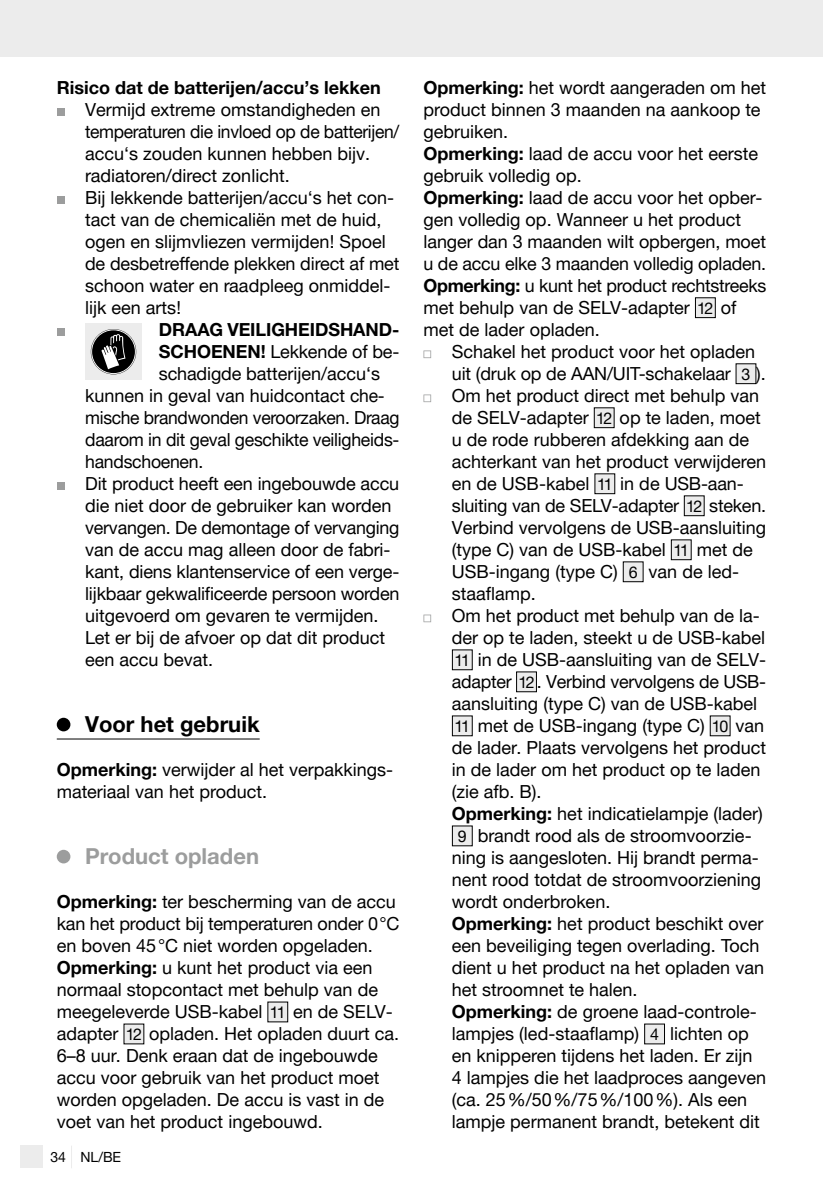
<style>
.page{position:relative;width:823px;height:1191px;background:#fff}
.page>*{position:absolute;margin:0;border:0;box-sizing:border-box;transform-origin:0 0}
.t1{font:700 22px "Helvetica Neue Parkside";color:#000}
.t2{font:700 22px "Helvetica Neue Parkside";color:#9c9d9d}
.t3{font:18px/22px "Helvetica Neue Parkside";color:#000}
.t4{font:700 18px "Helvetica Neue Parkside";color:#000}
.t5{font:14px "Helvetica Neue Parkside";color:#000}
.s1{font-weight:700}
.s2{font-size:16px}
</style>
<div class="page">
<div style="left:0;top:0;width:822px;height:57px;background:#ececec"></div>
<div style="left:20px;top:1145px;width:23px;height:23px;background:#ececec"></div>
<svg style="left:71px;top:1146px;width:1px;height:22px"></svg>
<hr style="left:57px;top:738px;width:202px;height:1px;background:#000">
<div style="left:57px;top:108px;width:7px;height:8px;background:#9c9d9d"></div>
<div style="left:57px;top:196px;width:7px;height:8px;background:#9c9d9d"></div>
<div style="left:57px;top:328px;width:7px;height:8px;background:#9c9d9d"></div>
<div style="left:85px;top:323px;width:57px;height:57px;background:#ececec"></div>
<svg style="left:91px;top:329px;width:45px;height:45px"></svg>
<div style="left:57px;top:482px;width:7px;height:8px;background:#9c9d9d"></div>
<div style="left:57px;top:717px;width:13px;height:14px;background:#000;border-radius:50%"></div>
<div style="left:57px;top:849px;width:13px;height:14px;background:#9c9d9d;border-radius:50%"></div>
<div style="left:268px;top:1002px;width:19px;height:20px;background:#ececec"></div>
<div style="left:124px;top:1024px;width:20px;height:20px;background:#ececec"></div>
<div style="left:695px;top:298px;width:19px;height:20px;background:#ececec"></div>
<div style="left:694px;top:297px;width:21px;height:21px;border:1px solid #000"></div>
<svg style="left:423px;top:350px;width:8px;height:8px"></svg>
<div style="left:735px;top:364px;width:20px;height:20px;background:#ececec"></div>
<svg style="left:423px;top:394px;width:8px;height:8px"></svg>
<div style="left:594px;top:408px;width:19px;height:20px;background:#ececec"></div>
<div style="left:593px;top:407px;width:21px;height:21px;border:1px solid #000"></div>
<div style="left:594px;top:474px;width:20px;height:20px;background:#ececec"></div>
<div style="left:684px;top:496px;width:19px;height:20px;background:#ececec"></div>
<div style="left:683px;top:495px;width:21px;height:21px;border:1px solid #000"></div>
<div style="left:671px;top:540px;width:19px;height:20px;background:#ececec"></div>
<div style="left:670px;top:539px;width:21px;height:21px;border:1px solid #000"></div>
<div style="left:623px;top:562px;width:19px;height:20px;background:#ececec"></div>
<div style="left:622px;top:561px;width:21px;height:21px;border:1px solid #000"></div>
<svg style="left:423px;top:614px;width:8px;height:8px"></svg>
<div style="left:452px;top:650px;width:20px;height:20px;background:#ececec"></div>
<div style="left:451px;top:649px;width:21px;height:21px;border:1px solid #000"></div>
<div style="left:516px;top:672px;width:20px;height:20px;background:#ececec"></div>
<div style="left:452px;top:716px;width:20px;height:20px;background:#ececec"></div>
<div style="left:709px;top:716px;width:20px;height:20px;background:#ececec"></div>
<div style="left:452px;top:826px;width:20px;height:20px;background:#ececec"></div>
<div style="left:644px;top:1024px;width:20px;height:20px;background:#ececec"></div>
<p class="t4" style="left:57px;top:77px;width:325px">Risico dat de batterijen/accu’s lekken</p>
<p class="t3" style="left:85px;top:99px;width:315px">Vermijd extreme omstandigheden en temperaturen die invloed op de batterijen/ accu‘s zouden kunnen hebben bijv. radiatoren/direct zonlicht.<br>Bij lekkende batterijen/accu‘s het con&shy;tact van de chemicaliën met de huid, ogen en slijmvliezen vermijden! Spoel de desbetreffende plekken direct af met schoon water en raadpleeg onmiddel&shy;lijk een arts!</p>
<p class="t4" style="left:159px;top:319px;width:242px">DRAAG VEILIGHEIDSHAND-</p>
<p class="t3" style="left:159px;top:341px;width:242px"><span class="s1">SCHOENEN!</span> Lekkende of be-</p>
<p class="t3" style="left:159px;top:363px;width:223px">schadigde batterijen/accu‘s</p>
<p class="t3" style="left:85px;top:385px;width:301px">kunnen in geval van huidcontact che-</p>
<p class="t3" style="left:85px;top:407px;width:315px">mische brandwonden veroorzaken. Draag</p>
<p class="t3" style="left:85px;top:429px;width:315px">daarom in dit geval geschikte veiligheids-</p>
<p class="t3" style="left:85px;top:451px;width:120px">handschoenen.</p>
<p class="t3" style="left:85px;top:473px;width:315px">Dit product heeft een ingebouwde accu</p>
<p class="t3" style="left:85px;top:495px;width:307px">die niet door de gebruiker kan worden</p>
<p class="t3" style="left:85px;top:517px;width:315px">vervangen. De demontage of vervanging</p>
<p class="t3" style="left:85px;top:539px;width:307px">van de accu mag alleen door de fabri-</p>
<p class="t3" style="left:85px;top:561px;width:316px">kant, diens klantenservice of een verge-</p>
<p class="t3" style="left:85px;top:583px;width:315px">lijkbaar gekwalificeerde persoon worden</p>
<p class="t3" style="left:85px;top:605px;width:295px">uitgevoerd om gevaren te vermijden.</p>
<p class="t3" style="left:85px;top:627px;width:301px">Let er bij de afvoer op dat dit product</p>
<p class="t3" style="left:85px;top:649px;width:130px">een accu bevat.</p>
<p class="t1" style="left:85px;top:712px;width:176px">Voor het gebruik</p>
<p class="t3" style="left:57px;top:759px;width:338px"><span class="s1">Opmerking:</span> verwijder al het verpakkings&shy;materiaal van het product.</p>
<p class="t2" style="left:85px;top:844px;width:175px">Product opladen</p>
<p class="t3" style="left:57px;top:891px;width:344px"><span class="s1">Opmerking:</span> ter bescherming van de accu kan het product bij temperaturen onder 0 °C en boven 45 °C niet worden opgeladen.<br><span class="s1">Opmerking:</span> u kunt het product via een normaal stopcontact met behulp van de meegeleverde USB-kabel <span class="s2">11</span> en de SELV&shy;adapter <span class="s2">12</span> opladen. Het opladen duurt ca.<br>6–8 uur. Denk eraan dat de ingebouwde accu voor gebruik van het product moet worden opgeladen. De accu is vast in de voet van het product ingebouwd.</p>
<p class="t5" style="left:50px;top:1149px;width:72px">34 NL/BE</p>
<p class="t3" style="left:423px;top:77px;width:344px"><span class="s1">Opmerking:</span> het wordt aangeraden om het product binnen 3 maanden na aankoop te gebruiken.<br><span class="s1">Opmerking:</span> laad de accu voor het eerste gebruik volledig op.<br><span class="s1">Opmerking:</span> laad de accu voor het opber&shy;gen volledig op. Wanneer u het product langer dan 3 maanden wilt opbergen, moet u de accu elke 3 maanden volledig opladen.<br><span class="s1">Opmerking:</span> u kunt het product rechtstreeks met behulp van de SELV-adapter <span class="s2">12</span> of met de lader opladen.</p>
<p class="t3" style="left:451px;top:341px;width:305px">Schakel het product voor het opladen</p>
<p class="t3" style="left:451px;top:363px;width:315px">uit (druk op de AAN/UIT-schakelaar <span class="s2">3</span> ).</p>
<p class="t3" style="left:451px;top:385px;width:308px">Om het product direct met behulp van</p>
<p class="t3" style="left:451px;top:407px;width:310px">de SELV-adapter <span class="s2">12</span> op te laden, moet</p>
<p class="t3" style="left:451px;top:429px;width:299px">u de rode rubberen afdekking aan de</p>
<p class="t3" style="left:451px;top:451px;width:315px">achterkant van het product verwijderen</p>
<p class="t3" style="left:451px;top:473px;width:293px">en de USB-kabel <span class="s2">11</span> in de USB-aan-</p>
<p class="t3" style="left:451px;top:495px;width:315px">sluiting van de SELV-adapter <span class="s2">12</span> steken.</p>
<p class="t3" style="left:451px;top:517px;width:315px">Verbind vervolgens de USB-aansluiting</p>
<p class="t3" style="left:451px;top:539px;width:302px">(type C) van de USB-kabel <span class="s2">11</span> met de</p>
<p class="t3" style="left:451px;top:561px;width:288px">USB-ingang (type C) <span class="s2">6</span> van de led-</p>
<p class="t3" style="left:451px;top:583px;width:86px">staaflamp.</p>
<p class="t3" style="left:451px;top:605px;width:309px">Om het product met behulp van de la-</p>
<p class="t3" style="left:451px;top:627px;width:314px">der op te laden, steekt u de USB-kabel</p>
<p class="t3" style="left:454px;top:649px;width:313px"><span class="s2">11</span> in de USB-aansluiting van de SELV-</p>
<p class="t3" style="left:451px;top:671px;width:315px">adapter <span class="s2">12</span>. Verbind vervolgens de USB-</p>
<p class="t3" style="left:451px;top:693px;width:307px">aansluiting (type C) van de USB-kabel</p>
<p class="t3" style="left:454px;top:715px;width:311px"><span class="s2">11</span> met de USB-ingang (type C) <span class="s2">10</span> van</p>
<p class="t3" style="left:451px;top:737px;width:315px">de lader. Plaats vervolgens het product</p>
<p class="t3" style="left:451px;top:759px;width:310px">in de lader om het product op te laden</p>
<p class="t3" style="left:451px;top:781px;width:91px">(zie afb. B).</p>
<p class="t3" style="left:451px;top:803px;width:312px"><span class="s1">Opmerking:</span> het indicatielampje (lader)</p>
<p class="t3" style="left:457px;top:825px;width:295px"><span class="s2">9</span> brandt rood als de stroomvoorzie-</p>
<p class="t3" style="left:451px;top:847px;width:308px">ning is aangesloten. Hij brandt perma-</p>
<p class="t3" style="left:451px;top:869px;width:310px">nent rood totdat de stroomvoorziening</p>
<p class="t3" style="left:451px;top:891px;width:160px">wordt onderbroken.</p>
<p class="t3" style="left:451px;top:913px;width:313px"><span class="s1">Opmerking:</span> het product beschikt over</p>
<p class="t3" style="left:451px;top:935px;width:309px">een beveiliging tegen overlading. Toch</p>
<p class="t3" style="left:451px;top:957px;width:313px">dient u het product na het opladen van</p>
<p class="t3" style="left:451px;top:979px;width:187px">het stroomnet te halen.</p>
<p class="t3" style="left:451px;top:1001px;width:306px"><span class="s1">Opmerking:</span> de groene laad-controle-</p>
<p class="t3" style="left:451px;top:1023px;width:298px">lampjes (led-staaflamp) <span class="s2">4</span> lichten op</p>
<p class="t3" style="left:451px;top:1045px;width:302px">en knipperen tijdens het laden. Er zijn</p>
<p class="t3" style="left:451px;top:1067px;width:315px">4 lampjes die het laadproces aangeven</p>
<p class="t3" style="left:451px;top:1089px;width:296px">(ca. 25 %/50 %/75 %/100 %). Als een</p>
<p class="t3" style="left:451px;top:1111px;width:309px">lampje permanent brandt, betekent dit</p>
</div>
